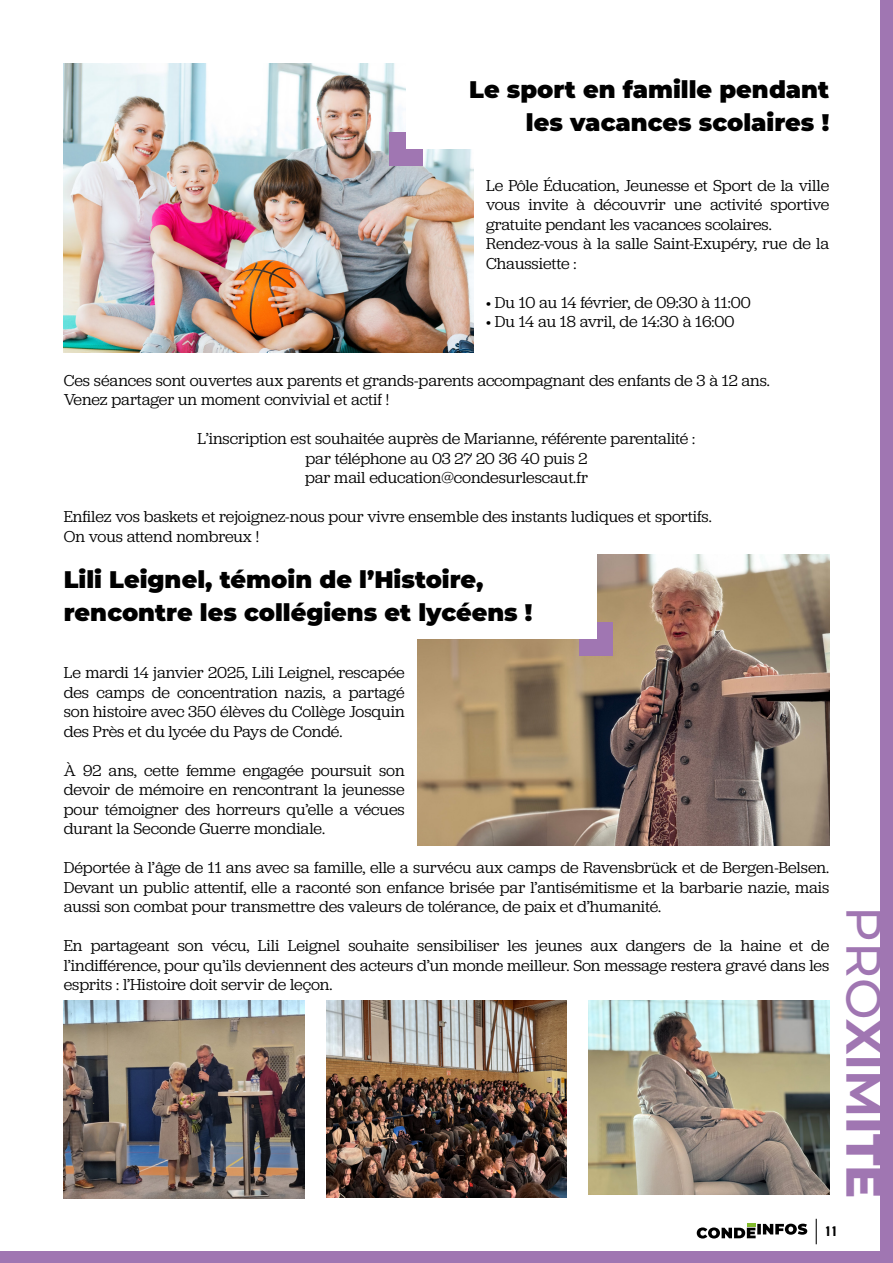
<style>
.page{position:relative;width:893px;height:1263px;background:#fff}
.page>*{position:absolute;margin:0;border:0;box-sizing:border-box;transform-origin:0 0}
.t1{font:500 49.5px "Montserrat";color:#a076b2}
.t2{font:900 24px/33px "Montserrat";color:#000;text-align:right}
.t3{font:16.5px/19.5px "Jubilat";color:#000;text-align:justify}
.t4{font:900 13.5px "Nimbus San Con L";color:#000}
.s1{font-weight:700}
.s2{font-weight:800}
</style>
<div class="page">
<img style="left:417px;top:555px;width:412px;height:290px">
<div style="left:580px;top:622px;width:33px;height:33px;background:#a076b2"></div>
<img style="left:64px;top:64px;width:409px;height:288px">
<div style="left:880px;top:0;width:13px;height:1263px;background:#a076b2"></div>
<div style="left:389px;top:132px;width:34px;height:33px;background:#a076b2"></div>
<div style="left:406px;top:64px;width:423px;height:85px;background:#fff"></div>
<div style="left:64px;top:554px;width:532px;height:85px;background:#fff"></div>
<img style="left:64px;top:1000px;width:241px;height:198px">
<img style="left:326px;top:1000px;width:241px;height:197px">
<img style="left:588px;top:1000px;width:241px;height:194px">
<svg style="left:816px;top:1219px;width:1px;height:25px"></svg>
<svg style="left:697px;top:1224px;width:110px;height:14px"></svg>
<div style="left:0;top:1252px;width:893px;height:11px;background:#a076b2"></div>
<h2 class="t2" style="left:469px;top:71px;width:361px">Le sport en famille pendant les vacances scolaires !</h2>
<p class="t3" style="left:486px;top:175px;width:345px;text-align:left">Le Pôle Éducation, Jeunesse et Sport de la ville vous invite à découvrir une activité sportive gratuite pendant les vacances scolaires.<br>Rendez-vous à la salle Saint-Exupéry, rue de la Chaussiette :</p>
<p class="t3" style="left:486px;top:292px;width:266px">• Du 10 au 14 février, de 09:30 à 11:00</p>
<p class="t3" style="left:486px;top:311px;width:250px">• Du 14 au 18 avril, de 14:30 à 16:00</p>
<p class="t3" style="left:64px;top:370px;width:708px">Ces séances sont ouvertes aux parents et grands-parents accompagnant des enfants de 3 à 12 ans.<br>Venez partager un moment convivial et actif !</p>
<p class="t3" style="left:198px;top:428px;width:499px;text-align:center">L’inscription est souhaitée auprès de Marianne, référente parentalité : par téléphone au 03 27 20 36 40 puis 2<br>par mail education@condesurlescaut.fr</p>
<p class="t3" style="left:64px;top:506px;width:649px">Enfilez vos baskets et rejoignez-nous pour vivre ensemble des instants ludiques et sportifs.<br>On vous attend nombreux !</p>
<h2 class="t2" style="left:64px;top:562px;width:470px;text-align:left">Lili Leignel, témoin de l’Histoire, rencontre les collégiens et lycéens !</h2>
<p class="t3" style="left:64px;top:662px;width:342px">Le mardi 14 janvier 2025, Lili Leignel, rescapée des camps de concentration nazis, a partagé son histoire avec 350 élèves du Collège Josquin des Près et du lycée du Pays de Condé.</p>
<p class="t3" style="left:64px;top:760px;width:342px">À 92 ans, cette femme engagée poursuit son devoir de mémoire en rencontrant la jeunesse pour témoigner des horreurs qu’elle a vécues durant la Seconde Guerre mondiale.</p>
<p class="t3" style="left:64px;top:857px;width:767px">Déportée à l’âge de 11 ans avec sa famille, elle a survécu aux camps de Ravensbrück et de Bergen-Belsen.<br>Devant un public attentif, elle a raconté son enfance brisée par l’antisémitisme et la barbarie nazie, mais aussi son combat pour transmettre des valeurs de tolérance, de paix et d’humanité.</p>
<p class="t3" style="left:64px;top:935px;width:767px">En partageant son vécu, Lili Leignel souhaite sensibiliser les jeunes aux dangers de la haine et de l’indifférence, pour qu’ils deviennent des acteurs d’un monde meilleur. Son message restera gravé dans les esprits : l’Histoire doit servir de leçon.</p>
<h1 class="t1" style="left:899px;top:906px;width:294px;rotate:90deg">PRO<span class="s1">XIM</span><span class="s2">ITÉ</span></h1>
<p class="t4" style="left:825px;top:1221px;width:14px">11</p>
</div>
